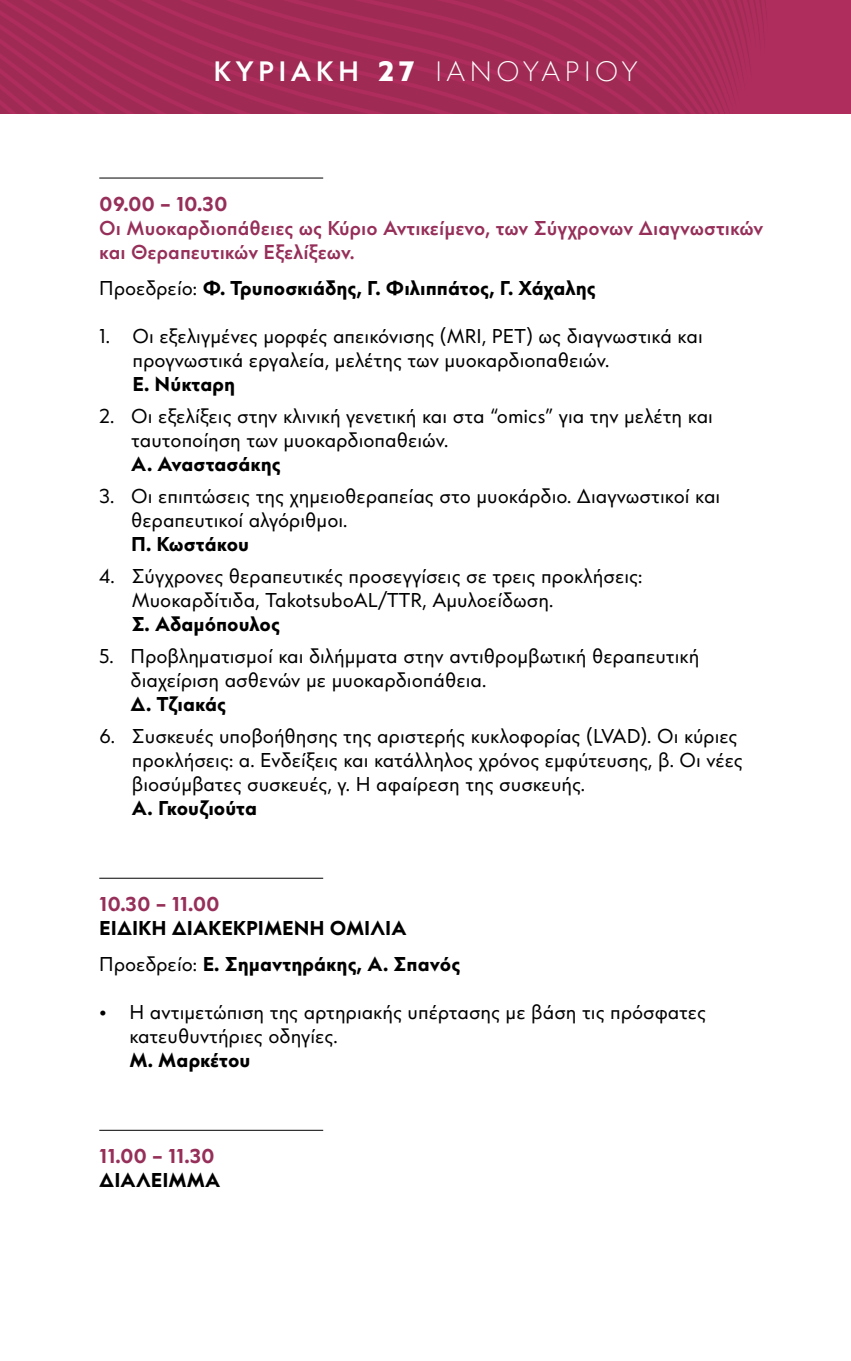
<style>
.page{position:relative;width:851px;height:1361px;background:#fff}
.page>*{position:absolute;margin:0;border:0;box-sizing:border-box;transform-origin:0 0}
.t1{font:300 28px "CF Panoptik";letter-spacing:.16em;color:#fff}
.t2{font:20px/24px "CF Panoptik";color:#000}
.t3{font:700 20px/36px "CF Panoptik";color:#000}
.t4{font:500 20px/24px "CF Panoptik";color:#962f59}
.t5{font:700 20px "CF Panoptik";letter-spacing:-.015em;color:#962f59}
.s1{font-weight:500}
.s2{font-weight:800}
.s3{font-weight:400}
</style>
<div class="page">
<svg style="left:0;top:0;width:850px;height:113px;background:#a42b57"></svg>
<hr style="left:99px;top:177px;width:224px;height:1px;background:#000">
<hr style="left:99px;top:877px;width:224px;height:1px;background:#000">
<hr style="left:99px;top:1129px;width:224px;height:1px;background:#000">
<h1 class="t1" style="left:213px;top:54px;width:425px"><span class="s1">KΥΡΙΑΚΗ</span> <span class="s2">27</span> ΙΑΝΟΥΑΡΊ ΟΥ</h1>
<p class="t5" style="left:99px;top:191px;width:130px">09.00 – 10.30</p>
<p class="t4" style="left:99px;top:216px;width:665px">Οι Μυοκαρδιοπάθειες ως Κύριο Αντικείμενο, των Σύγχρονων Διαγνωστικών και Θεραπευτικών Εξελίξεων.</p>
<p class="t3" style="left:99px;top:270px;width:498px"><span class="s3">Προεδρείο:</span> Φ. Τρυποσκιάδης, Γ. Φιλιππάτος, Γ. Χάχαλης</p>
<p class="t2" style="left:132px;top:324px;width:571px;text-indent:-33px">1. Οι εξελιγμένες μορφές απεικόνισης (MRI, PET) ως διαγνωστικά και προγνωστικά εργαλεία, μελέτης των μυοκαρδιοπαθειών.</p>
<p class="t3" style="left:132px;top:366px;width:104px">Ε. Νύκταρη</p>
<p class="t2" style="left:131px;top:404px;width:583px;text-indent:-32px">2. Οι εξελίξεις στην κλινική γενετική και στα “omics” για την μελέτη και ταυτοποίηση των μυοκαρδιοπαθειών.</p>
<p class="t3" style="left:131px;top:446px;width:151px">Α. Αναστασάκης</p>
<p class="t2" style="left:131px;top:484px;width:590px;text-indent:-32px">3. Οι επιπτώσεις της χημειοθεραπείας στο μυοκάρδιο. Διαγνωστικοί και θεραπευτικοί αλγόριθμοι.</p>
<p class="t3" style="left:131px;top:526px;width:119px">Π. Κωστάκου</p>
<p class="t2" style="left:132px;top:564px;width:512px;text-indent:-32px">4. Σύγχρονες θεραπευτικές προσεγγίσεις σε τρεις προκλήσεις:<br>Μυοκαρδίτιδα, TakotsuboAL/TTR, Αμυλοείδωση.</p>
<p class="t3" style="left:132px;top:606px;width:150px">Σ. Αδαμόπουλος</p>
<p class="t2" style="left:131px;top:644px;width:570px;text-indent:-31px">5. Προβληματισμοί και διλήμματα στην αντιθρομβωτική θεραπευτική διαχείριση ασθενών με μυοκαρδιοπάθεια.</p>
<p class="t3" style="left:131px;top:686px;width:97px">Δ. Τζιακάς</p>
<p class="t2" style="left:132px;top:724px;width:612px;text-indent:-33px">6. Συσκευές υποβοήθησης της αριστερής κυκλοφορίας (LVAD). Οι κύριες προκλήσεις: α. Ενδείξεις και κατάλληλος χρόνος εμφύτευσης, β. Οι νέες βιοσύμβατες συσκευές, γ. Η αφαίρεση της συσκευής.</p>
<p class="t3" style="left:132px;top:790px;width:127px">Α. Γκουζιούτα</p>
<p class="t5" style="left:99px;top:891px;width:122px">10.30 – 11.00</p>
<p class="t3" style="left:99px;top:910px;width:362px">ΕΙΔΙΚΗ ΔΙΑΚΕΚΡΙΜΕΝΗ ΟΜΙΛΙΑ<br><span class="s3">Προεδρείο:</span> Ε. Σημαντηράκης, Α. Σπανός</p>
<p class="t2" style="left:129px;top:1000px;width:578px;text-indent:-30px">• Η αντιμετώπιση της αρτηριακής υπέρτασης με βάση τις πρόσφατες κατευθυντήριες οδηγίες.</p>
<p class="t3" style="left:129px;top:1042px;width:122px">Μ. Μαρκέτου</p>
<p class="t5" style="left:99px;top:1143px;width:117px">11.00 – 11.30</p>
<p class="t3" style="left:99px;top:1162px;width:122px">ΔΙΑΛΕΙΜΜΑ</p>
</div>
